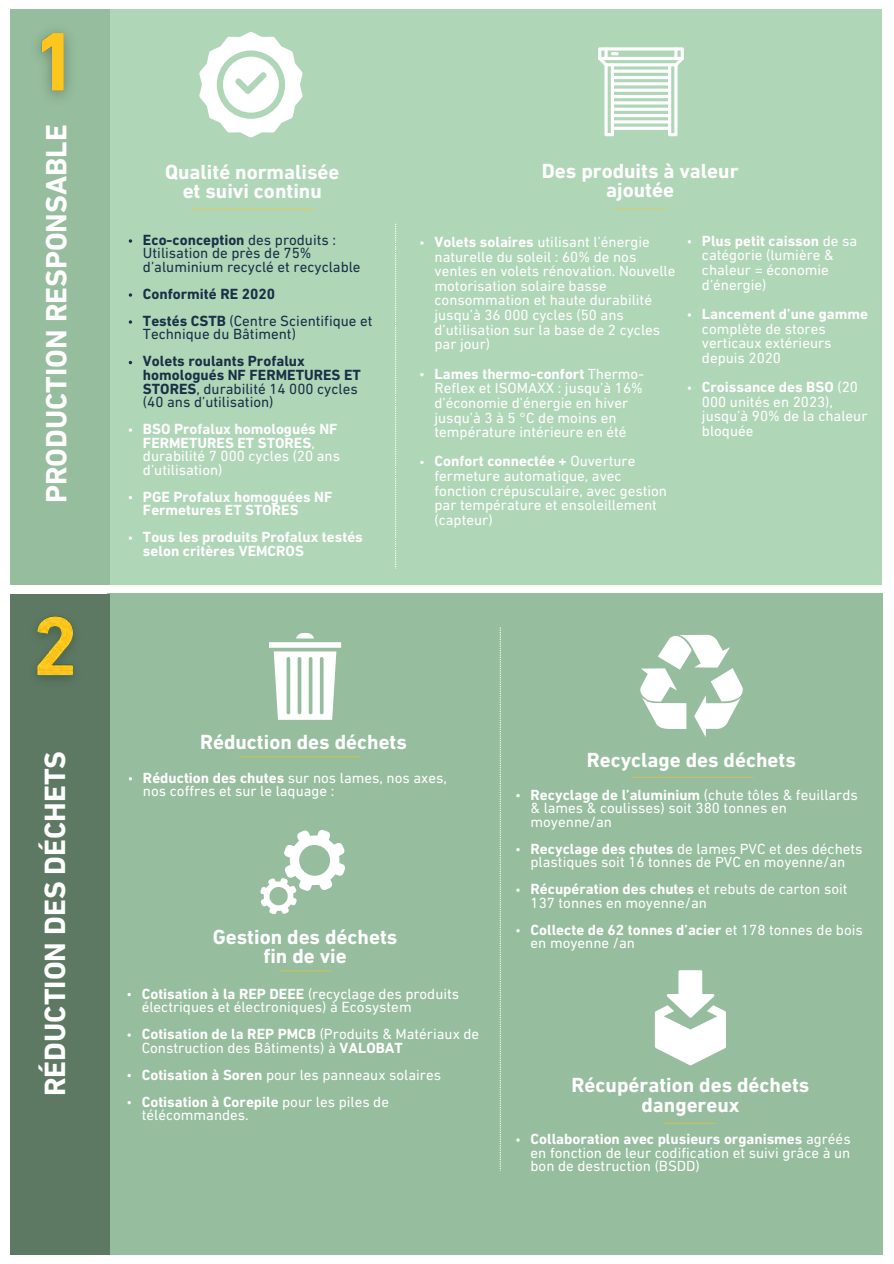
<style>
.page{position:relative;width:894px;height:1264px;background:#fff}
.page>*{position:absolute;margin:0;border:0;box-sizing:border-box;transform-origin:0 0}
.t1{font:700 29.85px "DIN Next LT Pro";color:#fff}
.t2{font:700 20.85px/19.2px "DIN Next LT Pro";color:#fff;text-align:center}
.t3{font:15px/14.7px "DIN Next LT Pro";color:#fff}
.t4{font:700 15px/13.5px "DIN Next LT Pro";color:#fff}
.t5{font:15px/13.5px "DIN Next LT Pro";color:#193046}
.t6{font:700 15px/13.5px "DIN Next LT Pro";color:#193046}
.s1{font-weight:700}
.s2{font-weight:400}
</style>
<div class="page">
<div style="left:110px;top:9px;width:771px;height:576px;background:#b0d6b8"></div>
<div style="left:107px;top:594px;width:774px;height:660px;background:#96bd9e"></div>
<div style="left:11px;top:9px;width:99px;height:575px;background:#96bd9e"></div>
<div style="left:11px;top:594px;width:99px;height:660px;background:#5d7963"></div>
<svg style="left:395px;top:224px;width:1px;height:343px"></svg>
<svg style="left:199px;top:32px;width:103px;height:105px"></svg>
<svg style="left:598px;top:47px;width:85px;height:89px"></svg>
<hr style="left:193px;top:208px;width:121px;height:1px;background:#fdc61e">
<hr style="left:614px;top:208px;width:52px;height:1px;background:#fdc61e">
<hr style="left:239px;top:756px;width:121px;height:1px;background:#fdc61e">
<hr style="left:631px;top:776px;width:122px;height:2px;background:#fdc61e">
<hr style="left:663px;top:1122px;width:52px;height:1px;background:#fdc61e">
<hr style="left:279px;top:970px;width:52px;height:1px;background:#fdc61e">
<svg style="left:499px;top:628px;width:1px;height:541px"></svg>
<svg style="left:269px;top:633px;width:72px;height:86px"></svg>
<svg style="left:640px;top:634px;width:103px;height:103px"></svg>
<svg style="left:260px;top:830px;width:85px;height:83px"></svg>
<svg style="left:654px;top:970px;width:71px;height:95px"></svg>
<svg style="left:129px;top:239px;width:3px;height:4px"></svg>
<svg style="left:129px;top:293px;width:3px;height:4px"></svg>
<svg style="left:129px;top:320px;width:3px;height:4px"></svg>
<svg style="left:129px;top:428px;width:3px;height:4px"></svg>
<svg style="left:129px;top:536px;width:3px;height:4px"></svg>
<svg style="left:127px;top:993px;width:4px;height:3px"></svg>
<svg style="left:127px;top:1074px;width:4px;height:3px"></svg>
<svg style="left:127px;top:1101px;width:4px;height:3px"></svg>
<img style="left:38px;top:31px;width:32px;height:67px">
<img style="left:36px;top:616px;width:38px;height:64px">
<svg style="left:687px;top:313px;width:4px;height:4px"></svg>
<svg style="left:687px;top:386px;width:4px;height:4px"></svg>
<p class="t1" style="left:44px;top:503px;width:380px;rotate:-90deg">PRODUCTION RESPONSABLE</p>
<p class="t1" style="left:43px;top:1096px;width:347px;rotate:-90deg">RÉDUCTION DES DÉCHETS</p>
<p class="t2" style="left:165px;top:164px;width:176px">Qualité normalisée et suivi continu</p>
<p class="t2" style="left:541px;top:163px;width:198px">Des produits à valeur ajoutée</p>
<p class="t5" style="left:143px;top:234px;width:219px"><span class="s1">Eco-conception</span> des produits :<br>Utilisation de près de 75% d’aluminium recyclé et recyclable</p>
<h2 class="t6" style="left:143px;top:288px;width:134px">Conformité RE 2020</h2>
<h2 class="t5" style="left:143px;top:315px;width:231px"><span class="s1">Testés CSTB</span> (Centre Scientifique et<br>Technique du Bâtiment)</h2>
<p class="t6" style="left:143px;top:356px;width:219px">Volets roulants Profalux homologués NF FERMETURES ET<br>STORES<span class="s2">, durabilité 14 000 cycles (40 ans d’utilisation)</span></p>
<p class="t4" style="left:143px;top:423px;width:198px">BSO Profalux homologués NF<br>FERMETURES ET STORES<span class="s2">, durabilité 7 000 cycles (20 ans d’utilisation)</span></p>
<p class="t4" style="left:143px;top:491px;width:191px">PGE Profalux homoguées NF<br>Fermetures ET STORES</p>
<p class="t4" style="left:143px;top:531px;width:221px">Tous les produits Profalux testés selon critères VEMCROS</p>
<p class="t3" style="left:434px;top:236px;width:242px"><span class="s1">Volets solaires</span> utilisant l’énergie naturelle du soleil : 60% de nos ventes en volets rénovation. Nouvelle motorisation solaire basse consommation et haute durabilité jusqu’à 36 000 cycles (50 ans d’utilisation sur la base de 2 cycles par jour)</p>
<p class="t3" style="left:434px;top:367px;width:211px"><span class="s1">Lames thermo-confort</span> Thermo-<br>Reflex et ISOMAXX : jusqu’à 16% d’économie d’énergie en hiver jusqu’à 3 à 5 °C de moins en température intérieure en été</p>
<p class="t3" style="left:434px;top:455px;width:234px"><span class="s1">Confort connectée +</span> Ouverture fermeture automatique, avec fonction crépusculaire, avec gestion par température et ensoleillement (capteur)</p>
<h2 class="t3" style="left:701px;top:235px;width:157px"><span class="s1">Plus petit caisson</span> de sa catégorie (lumière &amp; chaleur = économie d’énergie)</h2>
<p class="t3" style="left:701px;top:308px;width:167px"><span class="s1">Lancement d’une gamme </span>complète de stores verticaux extérieurs depuis 2020</p>
<p class="t3" style="left:701px;top:381px;width:167px"><span class="s1">Croissance des BSO</span> (20<br>000 unités en 2023), jusqu’à 90% de la chaleur bloquée</p>
<h2 class="t2" style="left:200px;top:734px;width:208px">Réduction des déchets</h2>
<p class="t3" style="left:143px;top:772px;width:305px;line-height:13.5px"><span class="s1">Réduction des chutes</span> sur nos lames, nos axes, nos coffres et sur le laquage :</p>
<p class="t2" style="left:213px;top:929px;width:186px">Gestion des déchets fin de vie</p>
<p class="t3" style="left:142px;top:988px;width:319px;line-height:13.5px"><span class="s1">Cotisation à la REP DEEE</span> (recyclage des produits électriques et électroniques) à Ecosystem</p>
<p class="t3" style="left:142px;top:1028px;width:339px;line-height:13.5px"><span class="s1">Cotisation de la REP PMCB</span> (Produits &amp; Matériaux de<br>Construction des Bâtiments) à <span class="s1">VALOBAT</span></p>
<p class="t3" style="left:142px;top:1068px;width:301px"><span class="s1">Cotisation à Soren</span> pour les panneaux solaires</p>
<p class="t3" style="left:142px;top:1096px;width:249px;line-height:13.5px"><span class="s1">Cotisation à Corepile</span> pour les piles de télécommandes.</p>
<p class="t2" style="left:586px;top:751px;width:211px">Recyclage des déchets</p>
<p class="t3" style="left:530px;top:789px;width:329px;line-height:13.5px"><span class="s1">Recyclage de l’aluminium</span> (chute tôles &amp; feuillards &amp; lames &amp; coulisses) soit 380 tonnes en moyenne/an</p>
<h1 class="t3" style="left:530px;top:843px;width:333px;line-height:13.5px"><span class="s1">Recyclage des chutes</span> de lames PVC et des déchets plastiques soit 16 tonnes de PVC en moyenne/an</h1>
<h1 class="t3" style="left:530px;top:883px;width:318px;line-height:13.5px"><span class="s1">Récupération des chutes</span> et rebuts de carton soit<br>137 tonnes en moyenne/an</h1>
<p class="t3" style="left:530px;top:924px;width:334px;line-height:13.5px"><span class="s1">Collecte de 62 tonnes d’acier</span> et 178 tonnes de bois en moyenne /an</p>
<h2 class="t2" style="left:571px;top:1077px;width:239px">Récupération des déchets dangereux</h2>
<p class="t3" style="left:530px;top:1133px;width:321px;line-height:13.5px;text-align:justify"><span class="s1">Collaboration avec plusieurs organismes</span> agréés en fonction de leur codification et suivi grâce à un bon de destruction (BSDD)</p>
</div>
